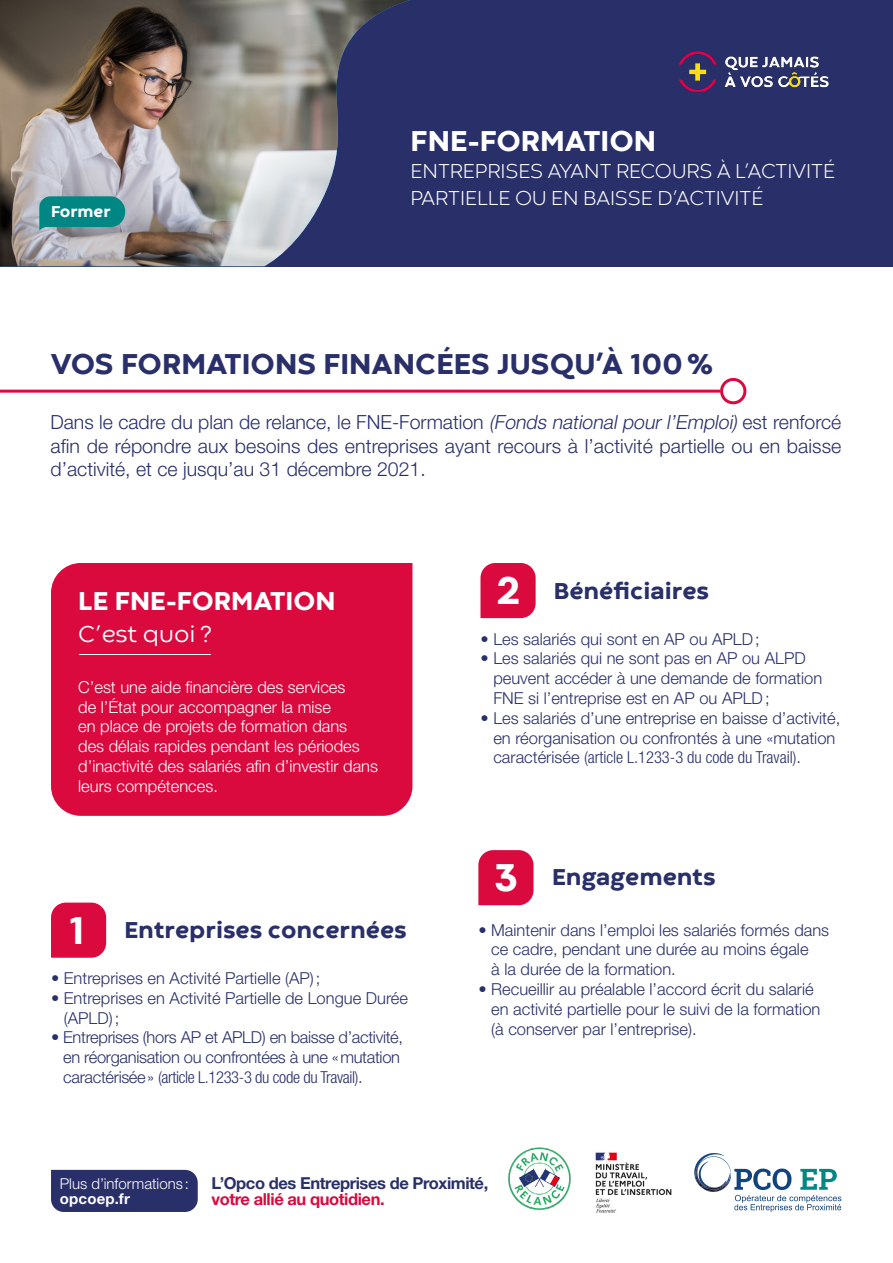
<style>
.page{position:relative;width:893px;height:1263px;background:#fff}
.page>*{position:absolute;margin:0;border:0;box-sizing:border-box;transform-origin:0 0}
.t1{font:800 30px "Codec Warm";color:#292f69}
.t2{font:800 30px "Codec Warm";color:#fff}
.t3{font:800 27px "Codec Warm";color:#fff}
.t4{font:800 24px "Codec Warm";color:#292f69}
.t5{font:24px "Codec Warm News";color:#fff}
.t6{font:300 21px/27px "Codec Warm";color:#fff}
.t7{font:300 19.5px/23.4px "Helvetica Neue LT Std";color:#292f69;text-align:justify}
.t8{font:300 16.5px/19.8px "Helvetica Neue LT Std";color:#292f69}
.t9{font:300 16.5px/19.8px "Helvetica Neue LT Std";color:#fff}
.t10{font:300 16.5px/19.8px "Helvetica Neue LT Std";letter-spacing:-.02em;color:#292f69}
.t11{font:700 16.5px "Helvetica Neue LT Std";letter-spacing:-.025em;color:#292f69}
.t12{font:700 16.5px "Helvetica Neue LT Std";letter-spacing:-.025em;color:#da093e}
.t13{font:800 16.5px "Codec Warm";color:#fff}
.t14{font:300 15px "Helvetica Neue LT Std";letter-spacing:.005em;color:#fff}
.t15{font:700 15px "Helvetica Neue LT Std";letter-spacing:.015em;color:#fff}
.s1{font-style:italic}
.s2{font-size:40.5px;color:#fff}
.s3{font-stretch:condensed}
</style>
<div class="page">
<svg style="left:51px;top:902px;width:55px;height:56px;background:#dc1849"></svg>
<svg style="left:480px;top:563px;width:56px;height:55px;background:#dc1849"></svg>
<div style="left:51px;top:563px;width:361px;height:253px;background:#da093e"></div>
<hr style="left:80px;top:654px;width:131px;height:1px;background:#fff">
<hr style="left:0;top:390px;width:720px;height:3px;background:#da093e">
<div style="left:720px;top:378px;width:26px;height:26px;border:3px solid #da093e;border-radius:50%"></div>
<div style="left:0;top:0;width:893px;height:266px;background:#292f69"></div>
<img style="left:0;top:0;width:410px;height:266px">
<svg style="left:39px;top:196px;width:86px;height:35px;background:#1a8b8a"></svg>
<img style="left:678px;top:51px;width:151px;height:42px">
<svg style="left:478px;top:850px;width:55px;height:55px;background:#db1547"></svg>
<div style="left:51px;top:1170px;width:147px;height:42px;background:#292f69"></div>
<img style="left:508px;top:1147px;width:63px;height:64px">
<svg style="left:694px;top:1153px;width:147px;height:59px"></svg>
<img style="left:595px;top:1152px;width:77px;height:61px">
<p class="t13" style="left:51px;top:201px;width:61px">Former</p>
<h1 class="t2" style="left:411px;top:122px;width:247px">FNE-FORMATION</h1>
<p class="t6" style="left:411px;top:159px;width:426px">ENTREPRISES AYANT RECOURS À L’ACTIVITÉ<br>PARTIELLE OU EN BAISSE D’ACTIVITÉ</p>
<h1 class="t1" style="left:50px;top:344px;width:664px">VOS FORMATIONS FINANCÉES JUSQU’À 100%</h1>
<p class="t7" style="left:50px;top:410px;width:792px">Dans le cadre du plan de relance, le FNE-Formation <span class="s1">(Fonds national pour l’Emploi)</span> est renforcé afin de répondre aux besoins des entreprises ayant recours à l’activité partielle ou en baisse d’activité, et ce jusqu’au 31 décembre 2021.</p>
<h2 class="t3" style="left:78px;top:583px;width:259px">LE FNE-FORMATION</h2>
<h3 class="t5" style="left:78px;top:620px;width:135px">C’est quoi ?</h3>
<p class="t9" style="left:78px;top:677px;width:301px">C’est une aide financière des services<br>de l’État pour accompagner la mise<br>en place de projets de formation dans<br>des délais rapides pendant les périodes d’inactivité des salariés afin d’investir dans leurs compétences.</p>
<h3 class="t4" style="left:69px;top:914px;width:339px"><span class="s2">1</span> Entreprises concernées</h3>
<p class="t8" style="left:51px;top:968px;width:271px">• Entreprises en Activité Partielle (AP);</p>
<p class="t8" style="left:64px;top:988px;width:346px;text-indent:-13px">• Entreprises en Activité Partielle de Longue Durée (APLD);</p>
<p class="t10" style="left:63px;top:1027px;width:341px;text-indent:-12px">• Entreprises (hors AP et APLD) en baisse d’activité, en réorganisation ou confrontées à une «mutation caractérisée» <span class="s3">(article L.1233-3 du code du Travail)</span>.</p>
<h3 class="t4" style="left:496px;top:575px;width:214px"><span class="s2">2</span> Bénéficiaires</h3>
<p class="t8" style="left:480px;top:628px;width:281px">• Les salariés qui sont en AP ou APLD;</p>
<p class="t8" style="left:493px;top:648px;width:330px;text-indent:-13px">• Les salariés qui ne sont pas en AP ou ALPD peuvent accéder à une demande de formation<br>FNE si l’entreprise est en AP ou APLD;</p>
<p class="t8" style="left:493px;top:708px;width:348px;text-indent:-13px">• Les salariés d’une entreprise en baisse d’activité, en réorganisation ou confrontés à une «mutation caractérisée <span class="s3">(article L.1233-3 du code du Travail)</span>.</p>
<h3 class="t4" style="left:495px;top:862px;width:222px"><span class="s2">3</span> Engagements</h3>
<p class="t8" style="left:491px;top:919px;width:339px;text-indent:-13px">• Maintenir dans l’emploi les salariés formés dans ce cadre, pendant une durée au moins égale<br>à la durée de la formation.</p>
<p class="t8" style="left:491px;top:979px;width:331px;text-indent:-13px">• Recueillir au préalable l’accord écrit du salarié en activité partielle pour le suivi de la formation (à conserver par l’entreprise).</p>
<p class="t14" style="left:60px;top:1174px;width:131px">Plus d’informations :</p>
<p class="t15" style="left:60px;top:1189px;width:72px">opcoep.fr</p>
<p class="t11" style="left:212px;top:1172px;width:278px">L’Opco des Entreprises de Proximité,</p>
<p class="t12" style="left:212px;top:1189px;width:175px">votre allié au quotidien.</p>
</div>
